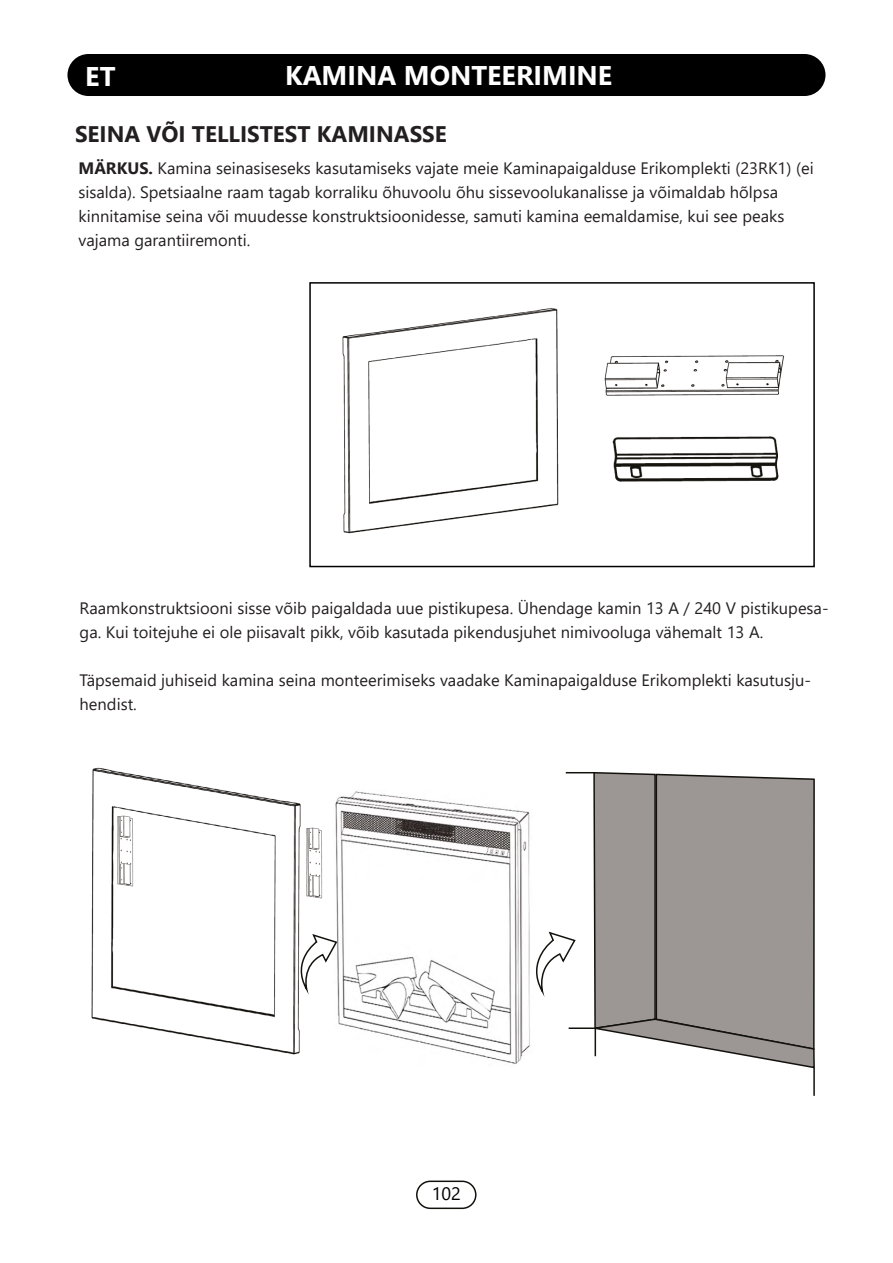
<style>
.page{position:relative;width:893px;height:1263px;background:#fff}
.page>*{position:absolute;margin:0;border:0;box-sizing:border-box;transform-origin:0 0}
.t1{font:700 27px "Segoe UI";color:#fff}
.t2{font:700 22.5px "Segoe UI";color:#231f20}
.t3{font:18px "Segoe UI";color:#000}
.t4{font:16.5px/24px "Segoe UI";color:#231f20}
.s1{font-weight:700}
</style>
<div class="page">
<div style="left:416px;top:1180px;width:61px;height:29px;border:2px solid #12110c;border-radius:14px"></div>
<div style="left:67px;top:54px;width:758px;height:42px;background:#000;border-radius:21px"></div>
<img style="left:91px;top:767px;width:199px;height:287px">
<hr style="left:813px;top:1067px;width:2px;height:29px;background:#12110c">
<img style="left:115px;top:814px;width:28px;height:76px">
<svg style="left:290px;top:772px;width:525px;height:297px"></svg>
<img style="left:342px;top:308px;width:217px;height:226px">
<img style="left:604px;top:355px;width:181px;height:41px">
<img style="left:612px;top:436px;width:167px;height:46px">
<div style="left:309px;top:282px;width:506px;height:285px;border:2px solid #000"></div>
<h1 class="t1" style="left:285px;top:50px;width:329px">KAMINA MONTEERIMINE</h1>
<h2 class="t2" style="left:75px;top:112px;width:373px">SEINA VÕI TELLISTEST KAMINASSE</h2>
<p class="t4" style="left:79px;top:155px;width:736px"><span class="s1">MÄRKUS.</span> Kamina seinasiseseks kasutamiseks vajate meie Kaminapaigalduse Erikomplekti (23RK1) (ei sisalda). Spetsiaalne raam tagab korraliku õhuvoolu õhu sissevoolukanalisse ja võimaldab hõlpsa kinnitamise seina või muudesse konstruktsioonidesse, samuti kamina eemaldamise, kui see peaks vajama garantiiremonti.</p>
<h1 class="t1" style="left:85px;top:51px;width:32px">ET</h1>
<p class="t4" style="left:80px;top:594px;width:750px">Raamkonstruktsiooni sisse võib paigaldada uue pistikupesa. Ühendage kamin 13 A / 240 V pistikupesa&shy;ga. Kui toitejuhe ei ole piisavalt pikk, võib kasutada pikendusjuhet nimivooluga vähemalt 13 A.</p>
<p class="t4" style="left:80px;top:666px;width:733px">Täpsemaid juhiseid kamina seina monteerimiseks vaadake Kaminapaigalduse Erikomplekti kasutusju&shy;hendist.</p>
<p class="t3" style="left:432px;top:1177px;width:31px">102</p>
</div>
